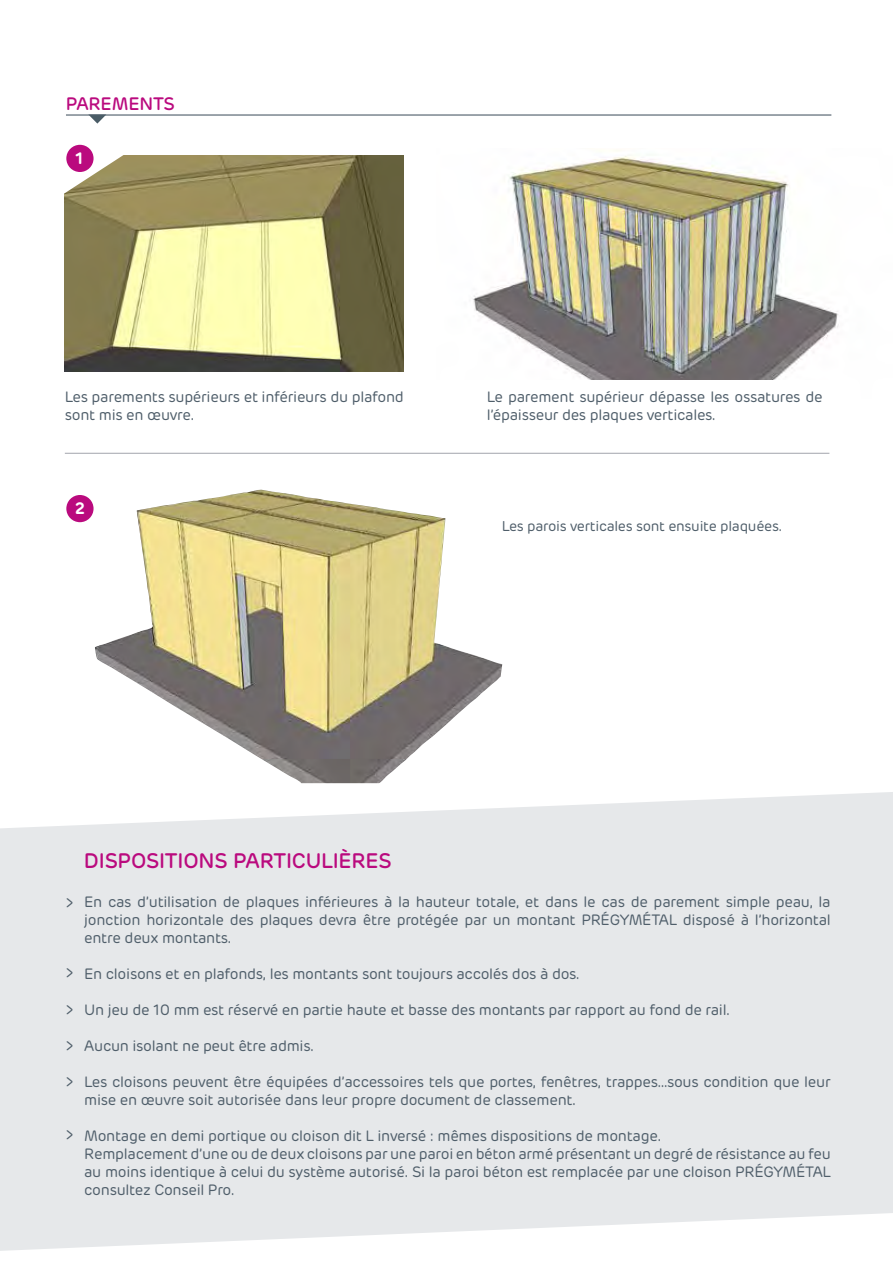
<style>
.page{position:relative;width:893px;height:1263px;background:#fff}
.page>*{position:absolute;margin:0;border:0;box-sizing:border-box;transform-origin:0 0}
.t1{font:500 21px "Rubrik";letter-spacing:-.01em;color:#ba0a7e}
.t2{font:500 18px "Rubrik";letter-spacing:-.01em;color:#ba0a7e}
.t3{font:600 16.5px "Rubrik";color:#fff}
.t4{font:15px/18px "Rubrik";letter-spacing:-.02em;color:#4f5e6a}
.t5{font:14.25px "Rubrik";letter-spacing:-.02em;color:#4f5e6a}
</style>
<div class="page">
<img style="left:65px;top:156px;width:339px;height:215px">
<svg style="left:64px;top:145px;width:67px;height:51px"></svg>
<svg style="left:0;top:792px;width:893px;height:459px;background:#e8e9eb"></svg>
<svg style="left:90px;top:116px;width:15px;height:8px"></svg>
<hr style="left:66px;top:114px;width:765px;height:2px;background:#4f5e6a">
<img style="left:473px;top:150px;width:366px;height:230px">
<img style="left:95px;top:490px;width:407px;height:293px">
<hr style="left:65px;top:453px;width:764px;height:1px;background:#a2a4ac">
<div style="left:66px;top:145px;width:28px;height:27px;background:#ba0a7e;border-radius:50%"></div>
<div style="left:66px;top:495px;width:28px;height:27px;background:#ba0a7e;border-radius:50%"></div>
<p class="t2" style="left:66px;top:93px;width:111px">PAREMENTS</p>
<p class="t3" style="left:75px;top:148px;width:10px">1</p>
<p class="t4" style="left:65px;top:388px;width:341px">Les parements supérieurs et inférieurs du plafond sont mis en œuvre.</p>
<p class="t3" style="left:75px;top:498px;width:12px">2</p>
<p class="t4" style="left:487px;top:388px;width:337px">Le parement supérieur dépasse les ossatures de l’épaisseur des plaques verticales.</p>
<p class="t5" style="left:502px;top:517px;width:282px">Les parois verticales sont ensuite plaquées.</p>
<h1 class="t1" style="left:84px;top:848px;width:309px">DISPOSITIONS PARTICULIÈRES</h1>
<p class="t4" style="left:65px;top:894px;width:11px">&gt;</p>
<p class="t4" style="left:65px;top:964px;width:11px">&gt;</p>
<p class="t4" style="left:65px;top:1001px;width:11px">&gt;</p>
<p class="t4" style="left:65px;top:1037px;width:11px">&gt;</p>
<p class="t4" style="left:65px;top:1073px;width:11px">&gt;</p>
<p class="t4" style="left:65px;top:1126px;width:11px">&gt;</p>
<p class="t4" style="left:84px;top:893px;width:748px;text-align:justify">En cas d’utilisation de plaques inférieures à la hauteur totale, et dans le cas de parement simple peau, la jonction horizontale des plaques devra être protégée par un montant PRÉGYMÉTAL disposé à l’horizontal entre deux montants.</p>
<p class="t4" style="left:84px;top:965px;width:498px">En cloisons et en plafonds, les montants sont toujours accolés dos à dos.</p>
<p class="t4" style="left:84px;top:1001px;width:648px">Un jeu de 10 mm est réservé en partie haute et basse des montants par rapport au fond de rail.</p>
<p class="t4" style="left:84px;top:1037px;width:232px">Aucun isolant ne peut être admis.</p>
<p class="t4" style="left:84px;top:1073px;width:748px">Les cloisons peuvent être équipées d’accessoires tels que portes, fenêtres, trappes…sous condition que leur mise en œuvre soit autorisée dans leur propre document de classement.</p>
<p class="t4" style="left:84px;top:1127px;width:748px">Montage en demi portique ou cloison dit L inversé : mêmes dispositions de montage.<br>Remplacement d’une ou de deux cloisons par une paroi en béton armé présentant un degré de résistance au feu au moins identique à celui du système autorisé. Si la paroi béton est remplacée par une cloison PRÉGYMÉTAL consultez Conseil Pro.</p>
</div>
